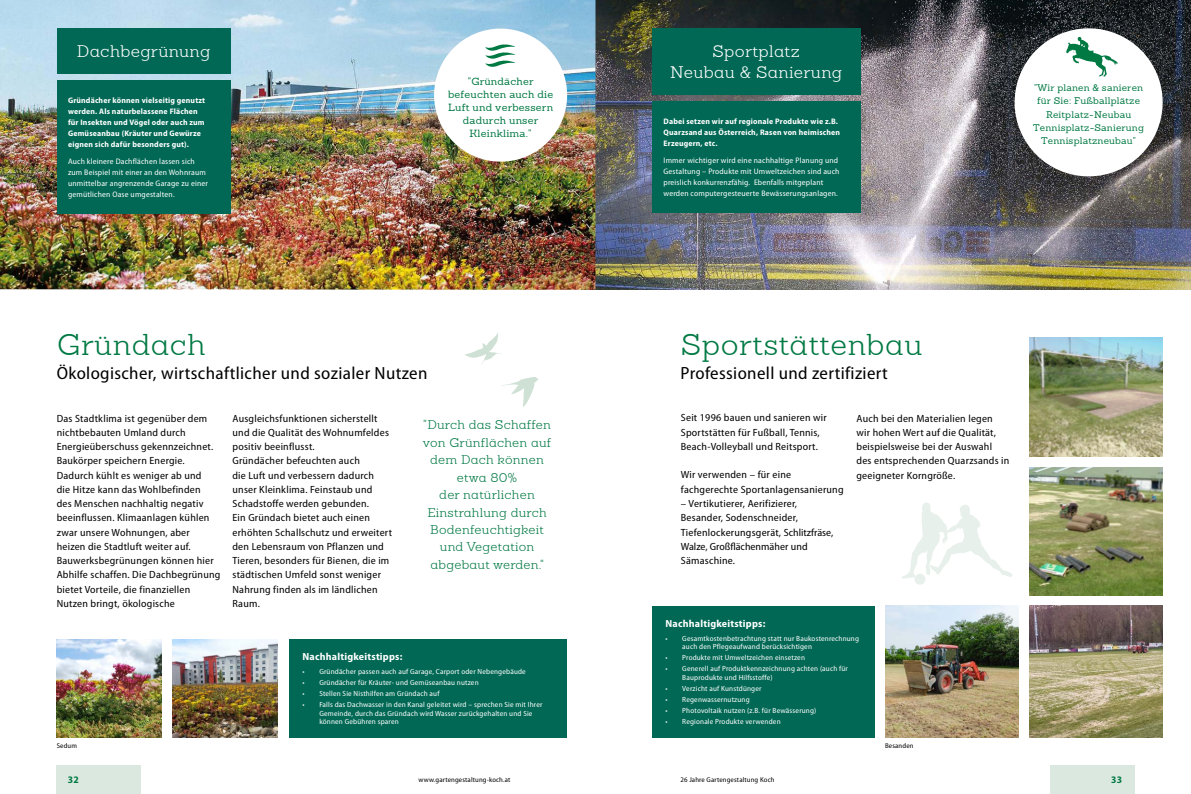
<style>
.page{position:relative;width:1191px;height:794px;background:#fff}
.page>*{position:absolute;margin:0;border:0;box-sizing:border-box;transform-origin:0 0}
.t1{font:300 29.3px "Sanchez W03";letter-spacing:.02em;color:#007943;scale:1.04 1}
.t2{font:semi-condensed 17.7px "Myriad Pro";letter-spacing:.02em;color:#000;scale:1.04 1}
.t3{font:300 16.3px/20.8px "Sanchez W03";letter-spacing:.02em;color:#fff;text-align:center;scale:1.04 1}
.t4{font:300 12.4px/17.5px "Sanchez W03";letter-spacing:.02em;color:#007943;text-align:center;scale:1.04 1}
.t5{font:semi-condensed 10.4px/14.3px "Myriad Pro";letter-spacing:.02em;color:#000;scale:1.04 1}
.t6{font:700 semi-condensed 10.3px "Myriad Pro";letter-spacing:.02em;color:#fff;scale:1.04 1}
.t7{font:10.2px/13px "Sanchez W03";letter-spacing:.02em;color:#007943;text-align:center;scale:1.04 1}
.t8{font:700 semi-condensed 10px "Myriad Pro";color:#007943;scale:1.04 1}
.t9{font:9.4px/13.1px "Sanchez W03";letter-spacing:.02em;color:#007943;text-align:center;scale:1.04 1}
.t10{font:semi-condensed 8px/11px "Myriad Pro";letter-spacing:.02em;color:#fff;scale:1.04 1}
.t11{font:700 semi-condensed 8px/11px "Myriad Pro";letter-spacing:.02em;color:#fff;scale:1.04 1}
.t12{font:semi-condensed 7.5px/8.4px "Myriad Pro";letter-spacing:.02em;color:#fff;scale:1.04 1}
.t13{font:semi-condensed 7px "Myriad Pro";letter-spacing:.02em;color:#000;scale:1.04 1}
</style>
<div class="page">
<img style="left:595px;top:0;width:596px;height:290px">
<img style="left:0;top:0;width:595px;height:290px">
<div style="left:57px;top:28px;width:173px;height:46px;background:#006854"></div>
<div style="left:652px;top:28px;width:208px;height:67px;background:#006854"></div>
<div style="left:57px;top:80px;width:173px;height:134px;background:#006854"></div>
<div style="left:652px;top:101px;width:208px;height:111px;background:#006854"></div>
<svg style="left:902px;top:503px;width:110px;height:82px"></svg>
<div style="left:652px;top:606px;width:222px;height:131px;background:#006854"></div>
<img style="left:57px;top:639px;width:105px;height:98px">
<img style="left:173px;top:639px;width:105px;height:98px">
<div style="left:289px;top:639px;width:278px;height:98px;background:#006854"></div>
<img style="left:1029px;top:338px;width:133px;height:118px">
<img style="left:1029px;top:467px;width:133px;height:128px">
<img style="left:1029px;top:606px;width:133px;height:131px">
<img style="left:885px;top:606px;width:133px;height:131px">
<svg style="left:502px;top:377px;width:37px;height:30px"></svg>
<svg style="left:465px;top:333px;width:36px;height:32px"></svg>
<div style="left:434px;top:29px;width:133px;height:133px;background:#fff;border-radius:50%"></div>
<svg style="left:485px;top:44px;width:30px;height:23px"></svg>
<div style="left:1014px;top:28px;width:148px;height:148px;background:#fff;border-radius:50%"></div>
<svg style="left:1066px;top:37px;width:52px;height:40px"></svg>
<div style="left:1050px;top:765px;width:84px;height:29px;background:#dbe8df"></div>
<div style="left:57px;top:765px;width:84px;height:29px;background:#dbe8df"></div>
<h3 class="t3" style="left:77px;top:41px;width:130px">Dachbegrünung</h3>
<h3 class="t3" style="left:670px;top:41px;width:167px">Sportplatz<br>Neubau &amp; Sanierung</h3>
<p class="t11" style="left:68px;top:95px;width:133px">Gründächer können vielseitig genutzt werden. Als naturbelassene Flächen für Insekten und Vögel oder auch zum Gemüseanbau (Kräuter und Gewürze eignen sich dafür besonders gut).</p>
<p class="t10" style="left:68px;top:155px;width:136px">Auch kleinere Dachflächen lassen sich zum Beispiel mit einer an den Wohnraum unmittelbar angrenzende Garage zu einer gemütlichen Oase umgestalten.</p>
<p class="t7" style="left:448px;top:75px;width:103px">"Gründächer befeuchten auch die<br>Luft und verbessern dadurch unser<br>Kleinklima."</p>
<p class="t9" style="left:1033px;top:81px;width:108px">"Wir planen &amp; sanieren für Sie: Fußballplätze<br>Reitplatz-Neubau<br>Tennisplatz-Sanierung<br>Tennisplatzneubau"</p>
<p class="t11" style="left:663px;top:115px;width:171px">Dabei setzen wir auf regionale Produkte wie z.B.<br>Quarzsand aus Österreich, Rasen von heimischen<br>Erzeugern, etc.</p>
<p class="t10" style="left:663px;top:154px;width:171px">Immer wichtiger wird eine nachhaltige Planung und Gestaltung – Produkte mit Umweltzeichen sind auch preislich konkurrenzfähig. Ebenfalls mitgeplant werden computergesteuerte Bewässerungsanlagen.</p>
<h1 class="t1" style="left:57px;top:326px;width:144px">Gründach</h1>
<h1 class="t1" style="left:681px;top:326px;width:234px">Sportstättenbau</h1>
<h2 class="t2" style="left:57px;top:362px;width:358px">Ökologischer, wirtschaftlicher und sozialer Nutzen</h2>
<h2 class="t2" style="left:680px;top:362px;width:201px">Professionell und zertifiziert</h2>
<p class="t5" style="left:57px;top:411px;width:159px">Das Stadtklima ist gegenüber dem nichtbebauten Umland durch<br>Energieüberschuss gekennzeichnet.<br>Baukörper speichern Energie.<br>Dadurch kühlt es weniger ab und<br>die Hitze kann das Wohlbefinden<br>des Menschen nachhaltig negativ beeinflussen. Klimaanlagen kühlen zwar unsere Wohnungen, aber heizen die Stadtluft weiter auf.<br>Bauwerksbegrünungen können hier<br>Abhilfe schaffen. Die Dachbegrünung bietet Vorteile, die finanziellen<br>Nutzen bringt, ökologische</p>
<p class="t5" style="left:232px;top:411px;width:155px">Ausgleichsfunktionen sicherstellt und die Qualität des Wohnumfeldes positiv beeinflusst.<br>Gründächer befeuchten auch<br>die Luft und verbessern dadurch unser Kleinklima. Feinstaub und<br>Schadstoffe werden gebunden.<br>Ein Gründach bietet auch einen erhöhten Schallschutz und erweitert den Lebensraum von Pflanzen und<br>Tieren, besonders für Bienen, die im städtischen Umfeld sonst weniger<br>Nahrung finden als im ländlichen<br>Raum.</p>
<p class="t4" style="left:423px;top:416px;width:125px">"Durch das Schaffen von Grünflächen auf dem Dach können etwa 80%<br>der natürlichen<br>Einstrahlung durch<br>Bodenfeuchtigkeit und Vegetation abgebaut werden."</p>
<p class="t6" style="left:302px;top:650px;width:98px">Nachhaltigkeitstipps:</p>
<p class="t12" style="left:302px;top:667px;width:216px">• Gründächer passen auch auf Garage, Carport oder Nebengebäude</p>
<p class="t12" style="left:302px;top:678px;width:171px">• Gründächer für Kräuter- und Gemüseanbau nutzen</p>
<p class="t12" style="left:302px;top:689px;width:133px">• Stellen Sie Nisthilfen am Gründach auf</p>
<p class="t12" style="left:319px;top:700px;width:216px;text-indent:-17px">• Falls das Dachwasser in den Kanal geleitet wird – sprechen Sie mit Ihrer<br>Gemeinde, durch das Gründach wird Wasser zurückgehalten und Sie können Gebühren sparen</p>
<p class="t5" style="left:681px;top:411px;width:142px">Seit 1996 bauen und sanieren wir<br>Sportstätten für Fußball, Tennis,<br>Beach-Volleyball und Reitsport.</p>
<p class="t5" style="left:681px;top:468px;width:158px">Wir verwenden – für eine fachgerechte Sportanlagensanierung</p>
<p class="t5" style="left:681px;top:496px;width:148px">– Vertikutierer, Aerifizierer,<br>Besander, Sodenschneider,<br>Tiefenlockerungsgerät, Schlitzfräse,<br>Walze, Großflächenmäher und<br>Sämaschine.</p>
<p class="t5" style="left:856px;top:411px;width:149px">Auch bei den Materialien legen<br>wir hohen Wert auf die Qualität, beispielsweise bei der Auswahl des entsprechenden Quarzsands in geeigneter Korngröße.</p>
<p class="t6" style="left:665px;top:617px;width:98px">Nachhaltigkeitstipps:</p>
<p class="t12" style="left:682px;top:634px;width:171px;text-indent:-17px">• Gesamtkostenbetrachtung statt nur Baukostenrechnung auch den Pflegeaufwand berücksichtigen</p>
<p class="t12" style="left:665px;top:653px;width:136px">• Produkte mit Umweltzeichen einsetzen</p>
<p class="t12" style="left:682px;top:664px;width:161px;text-indent:-17px">• Generell auf Produktkennzeichnung achten (auch für<br>Bauprodukte und Hilfsstoffe)</p>
<p class="t12" style="left:665px;top:684px;width:94px">• Verzicht auf Kunstdünger</p>
<p class="t12" style="left:665px;top:695px;width:83px">• Regenwassernutzung</p>
<p class="t12" style="left:665px;top:706px;width:147px">• Photovoltaik nutzen (z.B. für Bewässerung)</p>
<p class="t12" style="left:665px;top:717px;width:112px">• Regionale Produkte verwenden</p>
<p class="t13" style="left:57px;top:741px;width:21px">Sedum</p>
<p class="t13" style="left:885px;top:741px;width:29px">Besanden</p>
<p class="t8" style="left:68px;top:773px;width:12px">32</p>
<p class="t13" style="left:418px;top:775px;width:90px">www.gartengestaltung-koch.at</p>
<p class="t13" style="left:680px;top:775px;width:92px">26 Jahre Gartengestaltung Koch</p>
<p class="t8" style="left:1111px;top:773px;width:12px">33</p>
</div>
